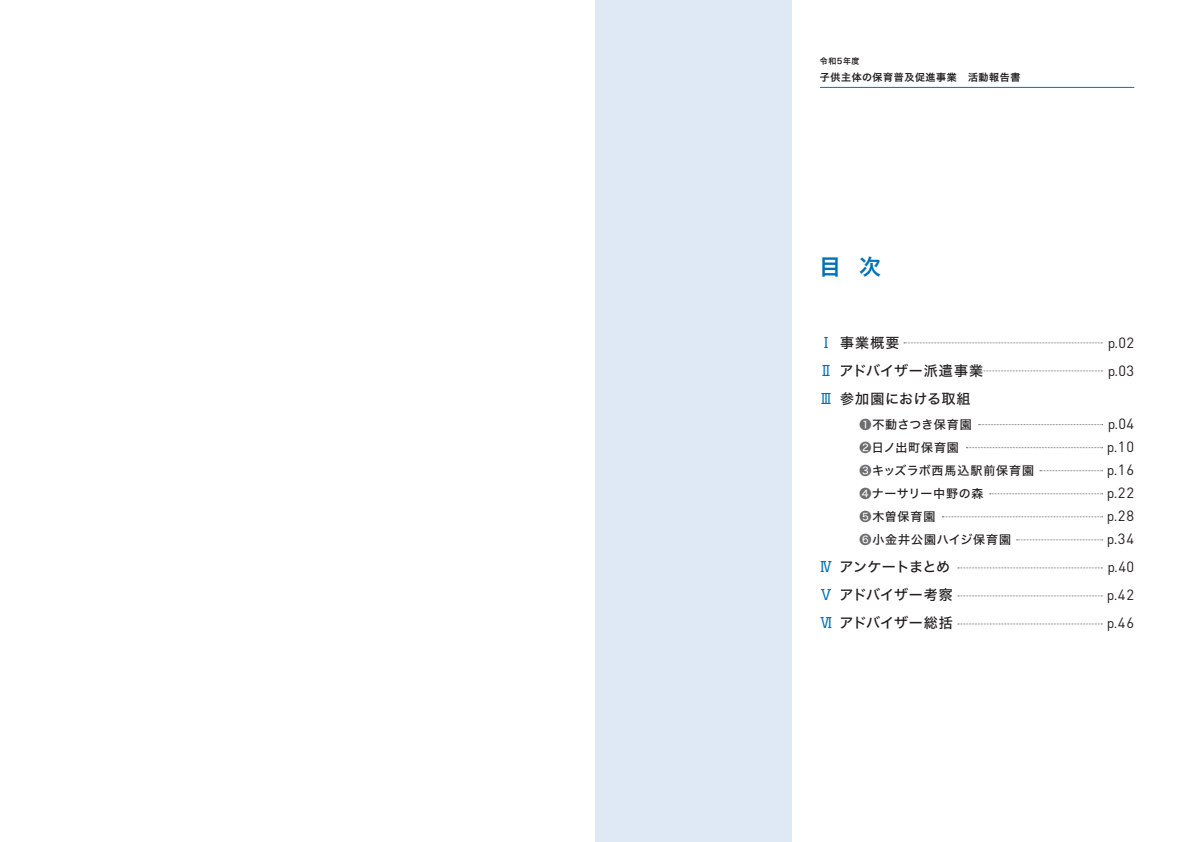
<style>
.page{position:relative;width:1191px;height:842px;background:#fff}
.page>*{position:absolute;margin:0;border:0;box-sizing:border-box;transform-origin:0 0}
.t1{font:22px "Hiragino Sans W6";color:#0072b4}
.t2{font:14px "DIN";color:#231f20}
.t3{font:14px "Hiragino Sans W5";letter-spacing:.025em;color:#231f20}
.t4{font:14px "Hiragino Sans W5";letter-spacing:.045em;color:#231f20}
.t5{font:14px "Hiragino Sans W5";letter-spacing:-.015em;color:#231f20}
.t6{font:14px "UD Shin Go Pro";color:#0072b4}
.t7{font:12px "Hiragino Sans W5";letter-spacing:.065em;color:#231f20}
.t8{font:10px "Hiragino Sans W6";letter-spacing:.06em;color:#231f20}
.t9{font:8px "Hiragino Sans W6";letter-spacing:.06em;color:#231f20}
.s1{font-family:"UD Shin Go Pro";color:#0072b4}
.s2{color:#6c6d70}
.s3{font-size:14.7px}
</style>
<div class="page">
<div style="left:595px;top:0;width:197px;height:842px;background:#dfe9f5"></div>
<hr style="left:820px;top:87px;width:314px;height:1px;background:#0072b4">
<svg style="left:904px;top:342px;width:198px;height:1px"></svg>
<svg style="left:976px;top:371px;width:126px;height:1px"></svg>
<svg style="left:958px;top:567px;width:144px;height:1px"></svg>
<svg style="left:1016px;top:539px;width:86px;height:1px"></svg>
<svg style="left:942px;top:516px;width:160px;height:1px"></svg>
<svg style="left:989px;top:493px;width:113px;height:1px"></svg>
<svg style="left:1039px;top:470px;width:63px;height:1px"></svg>
<svg style="left:966px;top:447px;width:136px;height:1px"></svg>
<svg style="left:978px;top:424px;width:124px;height:1px"></svg>
<svg style="left:958px;top:596px;width:144px;height:1px"></svg>
<svg style="left:958px;top:624px;width:144px;height:1px"></svg>
<p class="t9" style="left:820px;top:53px;width:41px">令和5年度</p>
<p class="t8" style="left:820px;top:68px;width:202px">子供主体の保育普及促進事業 活動報告書</p>
<p class="t1" style="left:819px;top:247px;width:63px">目 次</p>
<p class="t3" style="left:840px;top:330px;width:61px">事業概要</p>
<p class="t6" style="left:819px;top:331px;width:15px">Ⅰ</p>
<p class="t4" style="left:819px;top:358px;width:165px"><span class="s1">Ⅱ</span> アドバイザー派遣事業</p>
<p class="t6" style="left:819px;top:387px;width:15px">Ⅲ</p>
<p class="t3" style="left:840px;top:386px;width:132px">参加園における取組</p>
<p class="t7" style="left:859px;top:414px;width:114px"><span class="s2">❶</span>不動さつき保育園</p>
<p class="t7" style="left:859px;top:437px;width:101px"><span class="s2">❷</span>日ノ出町保育園</p>
<p class="t7" style="left:859px;top:460px;width:176px"><span class="s2">❸</span>キッズラボ西馬込駅前保育園</p>
<p class="t7" style="left:859px;top:483px;width:125px"><span class="s2">❹</span>ナーサリー中野の森</p>
<p class="t7" style="left:859px;top:506px;width:78px"><span class="s2">❺</span>木曽保育園</p>
<p class="t7" style="left:859px;top:529px;width:153px"><span class="s2">❻</span>小金井公園ハイジ保育園</p>
<p class="t5" style="left:819px;top:554px;width:132px"><span class="s1">Ⅳ</span> アンケートまとめ</p>
<p class="t3" style="left:819px;top:582px;width:135px"><span class="s1">Ⅴ</span> アドバイザー考察</p>
<p class="t3" style="left:819px;top:610px;width:135px"><span class="s1">Ⅵ</span> アドバイザー総括</p>
<p class="t2" style="left:1107px;top:334px;width:28px">p.<span class="s3">02</span></p>
<p class="t2" style="left:1107px;top:362px;width:28px">p.<span class="s3">03</span></p>
<p class="t2" style="left:1107px;top:415px;width:28px">p.<span class="s3">04</span></p>
<p class="t2" style="left:1106px;top:438px;width:29px">p.<span class="s3">10</span></p>
<p class="t2" style="left:1106px;top:461px;width:29px">p.<span class="s3">16</span></p>
<p class="t2" style="left:1106px;top:484px;width:29px">p.<span class="s3">22</span></p>
<p class="t2" style="left:1106px;top:507px;width:29px">p.<span class="s3">28</span></p>
<p class="t2" style="left:1106px;top:530px;width:29px">p.<span class="s3">34</span></p>
<p class="t2" style="left:1107px;top:558px;width:28px">p.<span class="s3">40</span></p>
<p class="t2" style="left:1106px;top:586px;width:29px">p.<span class="s3">42</span></p>
<p class="t2" style="left:1106px;top:614px;width:29px">p.<span class="s3">46</span></p>
</div>
